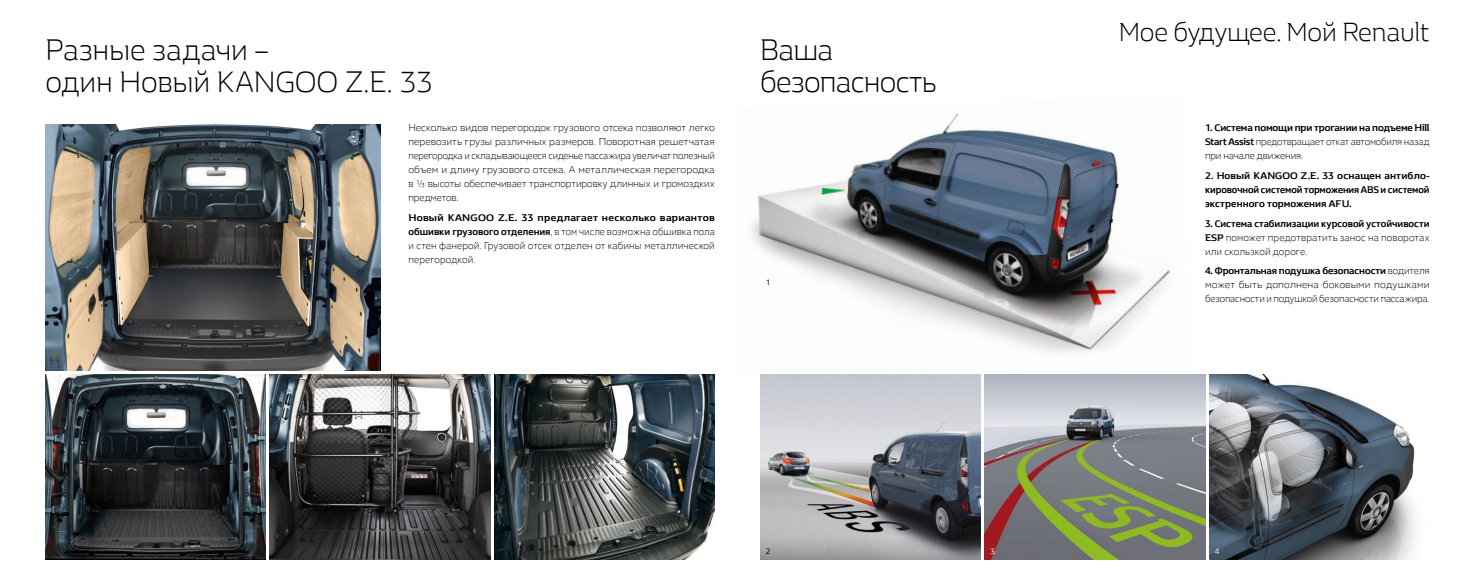
<style>
.page{position:relative;width:1475px;height:582px;background:#fff}
.page>*{position:absolute;margin:0;border:0;box-sizing:border-box;transform-origin:0 0}
.t1{font:300 30px/32px "Renault Life";letter-spacing:-.015em;color:#000}
.t2{font:300 26.5px "Renault Life";letter-spacing:-.01em;color:#000}
.t3{font:300 10px/14px "Renault Life";color:#000;text-align:justify}
.t4{font:700 10px/14px "Renault Life";color:#000;text-align:justify}
.t5{font:8px "Renault Life";color:#000}
.t6{font:8px "Renault Life";color:#fff}
.s1{font-weight:700}
</style>
<div class="page">
<img style="left:45px;top:124px;width:335px;height:246px">
<img style="left:45px;top:374px;width:221px;height:184px">
<img style="left:494px;top:374px;width:220px;height:184px">
<img style="left:270px;top:374px;width:220px;height:184px">
<img style="left:751px;top:113px;width:420px;height:265px">
<img style="left:984px;top:374px;width:220px;height:184px">
<img style="left:760px;top:374px;width:220px;height:184px">
<img style="left:1209px;top:374px;width:206px;height:184px">
<h1 class="t1" style="left:45px;top:33px;width:389px">Разные задачи –<br>один Новый KANGOO Z.E. 33</h1>
<p class="t3" style="left:408px;top:120px;width:308px">Несколько видов перегородок грузового отсека позволяют легко перевозить грузы различных размеров. Поворотная решетчатая перегородка и складывающееся сиденье пассажира увеличат полезный объем и длину грузового отсека. А металлическая перегородка в ⅓ высоты обеспечивает транспортировку длинных и громоздких предметов.</p>
<p class="t3" style="left:408px;top:210px;width:308px"><span class="s1">Новый KANGOO Z.E. 33 предлагает несколько вариантов обшивки грузового отделения</span>, в том числе возможна обшивка пола и стен фанерой. Грузовой отсек отделен от кабины металлической перегородкой.</p>
<h1 class="t1" style="left:760px;top:33px;width:178px">Ваша безопасность</h1>
<p class="t5" style="left:765px;top:277px;width:6px">1</p>
<h2 class="t2" style="left:1118px;top:14px;width:312px">Мое будущее. Мой Renault</h2>
<p class="t3" style="left:1204px;top:120px;width:226px"><span class="s1">1. Система помощи при трогании на подъеме Hill Start Assist</span> предотвращает откат автомобиля назад при начале движения.</p>
<p class="t4" style="left:1204px;top:168px;width:226px">2. Новый KANGOO Z.E. 33 оснащен антибло&shy;кировочной системой торможения ABS и системой экстренного торможения AFU.</p>
<p class="t3" style="left:1204px;top:216px;width:226px"><span class="s1">3. Система стабилизации курсовой устойчивости ESP</span> поможет предотвратить занос на поворотах или скользкой дороге.</p>
<p class="t3" style="left:1204px;top:263px;width:226px"><span class="s1">4. Фронтальная подушка безопасности</span> водителя может быть дополнена боковыми подушками безопасности и подушкой безопасности пассажира.</p>
<p class="t5" style="left:765px;top:545px;width:6px">2</p>
<p class="t6" style="left:990px;top:545px;width:6px">3</p>
<p class="t6" style="left:1214px;top:545px;width:6px">4</p>
</div>
